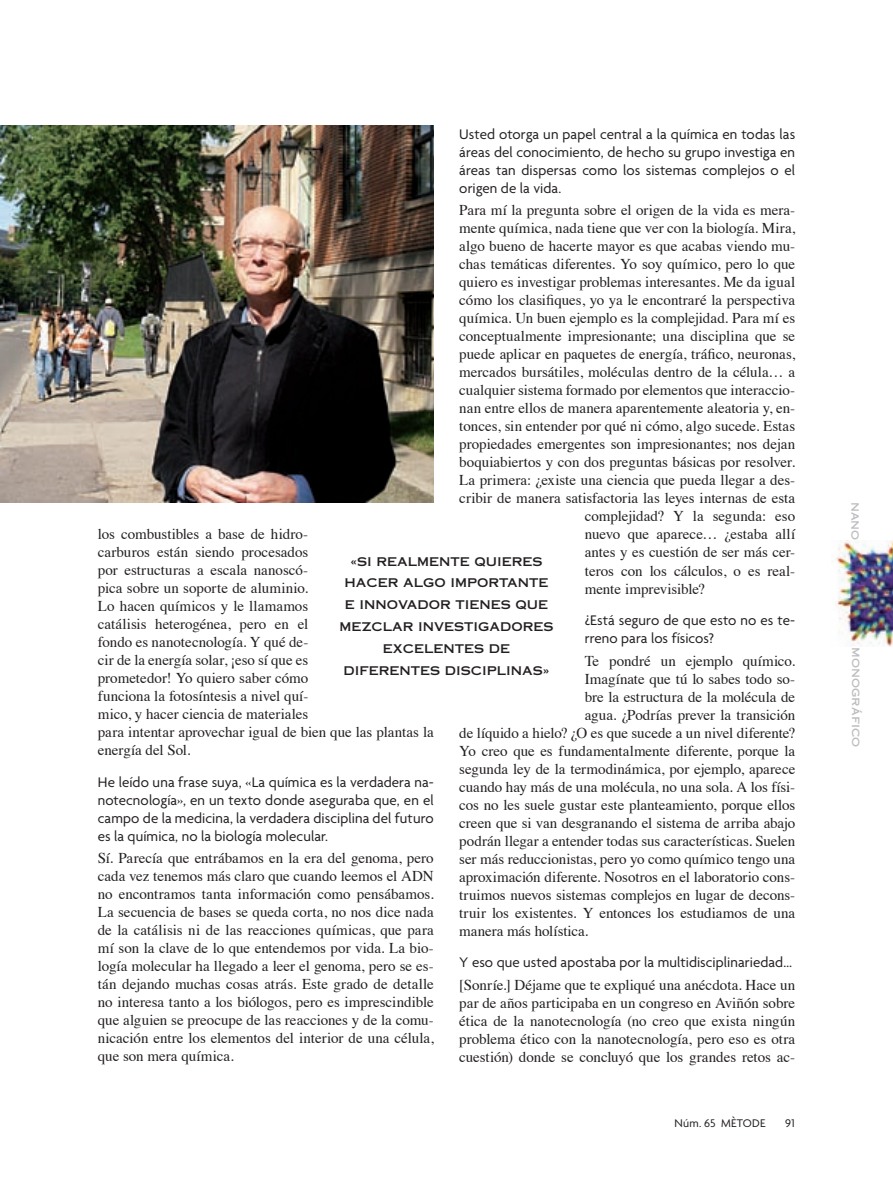
<style>
.page{position:relative;width:893px;height:1191px;background:#fff}
.page>*{position:absolute;margin:0;border:0;box-sizing:border-box;transform-origin:0 0}
.t1{font:15px/18px "Times";color:#231f20;text-align:justify}
.t2{font:15px/18px "Agenda";letter-spacing:.005em;color:#231f20;text-align:justify}
.t3{font:12px/21.8px "Copperplate Thirty One AB";color:#231f20;text-align:center}
.t4{font:12px "Copperplate Thirty One AB";letter-spacing:.005em;color:#bcbdc0}
.t5{font:12px "Agenda";letter-spacing:.025em;color:#231f20}
</style>
<div class="page">
<img style="left:836px;top:540px;width:57px;height:106px">
<img style="left:0;top:125px;width:434px;height:377px">
<p class="t2" style="left:459px;top:126px;width:337px">Usted otorga un papel central a la química en todas las áreas del conocimiento, de hecho su grupo investiga en áreas tan dispersas como los sistemas complejos o el origen de la vida.</p>
<p class="t1" style="left:459px;top:203px;width:337px">Para mí la pregunta sobre el origen de la vida es mera-</p>
<p class="t1" style="left:459px;top:221px;width:337px">mente química, nada tiene que ver con la biología. Mira,</p>
<p class="t1" style="left:459px;top:239px;width:337px">algo bueno de hacerte mayor es que acabas viendo mu-</p>
<p class="t1" style="left:459px;top:257px;width:337px">chas temáticas diferentes. Yo soy químico, pero lo que</p>
<p class="t1" style="left:459px;top:275px;width:337px">quiero es investigar problemas interesantes. Me da igual</p>
<p class="t1" style="left:459px;top:293px;width:337px">cómo los clasifiques, yo ya le encontraré la perspectiva</p>
<p class="t1" style="left:459px;top:311px;width:337px">química. Un buen ejemplo es la complejidad. Para mí es</p>
<p class="t1" style="left:459px;top:329px;width:337px">conceptualmente impresionante; una disciplina que se</p>
<p class="t1" style="left:459px;top:347px;width:337px">puede aplicar en paquetes de energía, tráfico, neuronas,</p>
<p class="t1" style="left:459px;top:365px;width:337px">mercados bursátiles, moléculas dentro de la célula… a</p>
<p class="t1" style="left:459px;top:383px;width:337px">cualquier sistema formado por elementos que interaccio-</p>
<p class="t1" style="left:459px;top:401px;width:337px">nan entre ellos de manera aparentemente aleatoria y, en-</p>
<p class="t1" style="left:459px;top:419px;width:337px">tonces, sin entender por qué ni cómo, algo sucede. Estas</p>
<p class="t1" style="left:459px;top:437px;width:337px">propiedades emergentes son impresionantes; nos dejan</p>
<p class="t1" style="left:459px;top:455px;width:337px">boquiabiertos y con dos preguntas básicas por resolver.</p>
<p class="t1" style="left:459px;top:473px;width:338px">La primera: ¿existe una ciencia que pueda llegar a des-</p>
<p class="t1" style="left:459px;top:491px;width:337px">cribir de manera satisfactoria las leyes internas de esta</p>
<p class="t1" style="left:585px;top:509px;width:212px">complejidad? Y la segunda: eso</p>
<p class="t1" style="left:585px;top:527px;width:212px">nuevo que aparece… ¿estaba allí</p>
<p class="t1" style="left:585px;top:545px;width:212px">antes y es cuestión de ser más cer-</p>
<p class="t1" style="left:585px;top:563px;width:212px">teros con los cálculos, o es real-</p>
<p class="t1" style="left:585px;top:581px;width:122px">mente imprevisible?</p>
<p class="t2" style="left:585px;top:612px;width:212px">¿Está seguro de que esto no es te&shy;rreno para los físicos?</p>
<p class="t1" style="left:585px;top:653px;width:212px">Te pondré un ejemplo químico.</p>
<p class="t1" style="left:585px;top:671px;width:212px">Imagínate que tú lo sabes todo so-</p>
<p class="t1" style="left:585px;top:689px;width:212px">bre la estructura de la molécula de</p>
<p class="t1" style="left:585px;top:707px;width:212px">agua. ¿Podrías prever la transición</p>
<p class="t1" style="left:459px;top:725px;width:337px">de líquido a hielo? ¿O es que sucede a un nivel diferente?</p>
<p class="t1" style="left:459px;top:743px;width:337px">Yo creo que es fundamentalmente diferente, porque la</p>
<p class="t1" style="left:459px;top:761px;width:338px">segunda ley de la termodinámica, por ejemplo, aparece</p>
<p class="t1" style="left:459px;top:779px;width:337px">cuando hay más de una molécula, no una sola. A los físi-</p>
<p class="t1" style="left:459px;top:797px;width:338px">cos no les suele gustar este planteamiento, porque ellos</p>
<p class="t1" style="left:459px;top:815px;width:338px">creen que si van desgranando el sistema de arriba abajo</p>
<p class="t1" style="left:459px;top:833px;width:338px">podrán llegar a entender todas sus características. Suelen</p>
<p class="t1" style="left:459px;top:851px;width:338px">ser más reduccionistas, pero yo como químico tengo una</p>
<p class="t1" style="left:459px;top:869px;width:337px">aproximación diferente. Nosotros en el laboratorio cons-</p>
<p class="t1" style="left:459px;top:887px;width:337px">truimos nuevos sistemas complejos en lugar de decons-</p>
<p class="t1" style="left:459px;top:905px;width:338px">truir los existentes. Y entonces los estudiamos de una</p>
<p class="t1" style="left:459px;top:923px;width:131px">manera más holística.</p>
<p class="t2" style="left:459px;top:954px;width:334px">Y eso que usted apostaba por la multidisciplinariedad…</p>
<p class="t1" style="left:459px;top:977px;width:337px">[Sonríe.] Déjame que te expliqué una anécdota. Hace un par de años participaba en un congreso en Aviñón sobre ética de la nanotecnología (no creo que exista ningún problema ético con la nanotecnología, pero eso es otra cuestión) donde se concluyó que los grandes retos ac-</p>
<p class="t1" style="left:98px;top:526px;width:337px;text-align:left">los combustibles a base de hidro-<br>carburos están siendo procesados<br>por estructuras a escala nanoscó-<br>pica sobre un soporte de aluminio.<br>Lo hacen químicos y le llamamos<br>catálisis heterogénea, pero en el<br>fondo es nanotecnología. Y qué de-<br>cir de la energía solar, ¡eso sí que es<br>prometedor! Yo quiero saber cómo<br>funciona la fotosíntesis a nivel quí-<br>mico, y hacer ciencia de materiales<br>para intentar aprovechar igual de bien que las plantas la energía del Sol.</p>
<p class="t2" style="left:98px;top:774px;width:337px">He leído una frase suya, «La química es la verdadera na&shy;notecnología», en un texto donde aseguraba que, en el campo de la medicina, la verdadera disciplina del futuro es la química, no la biología molecular.</p>
<p class="t1" style="left:98px;top:850px;width:337px">Sí. Parecía que entrábamos en la era del genoma, pero cada vez tenemos más claro que cuando leemos el ADN no encontramos tanta información como pensábamos.<br>La secuencia de bases se queda corta, no nos dice nada de la catálisis ni de las reacciones químicas, que para mí son la clave de lo que entendemos por vida. La bio&shy;logía molecular ha llegado a leer el genoma, pero se es&shy;tán dejando muchas cosas atrás. Este grado de detalle no interesa tanto a los biólogos, pero es imprescindible que alguien se preocupe de las reacciones y de la comu&shy;nicación entre los elementos del interior de una célula, que son mera química.</p>
<p class="t3" style="left:339px;top:550px;width:215px">«SI REALMENTE QUIERES<br>HACER ALGO IMPORTANTE<br>E INNOVADOR TIENES QUE<br>MEZCLAR INVESTIGADORES<br>EXCELENTES DE<br>DIFERENTES DISCIPLINAS»</p>
<p class="t5" style="left:674px;top:1118px;width:92px">Núm. 65 MÈTODE</p>
<p class="t5" style="left:785px;top:1118px;width:11px">91</p>
<p class="t4" style="left:863px;top:501px;width:40px;rotate:90deg">nano</p>
<p class="t4" style="left:863px;top:647px;width:102px;rotate:90deg">monográfico</p>
</div>
